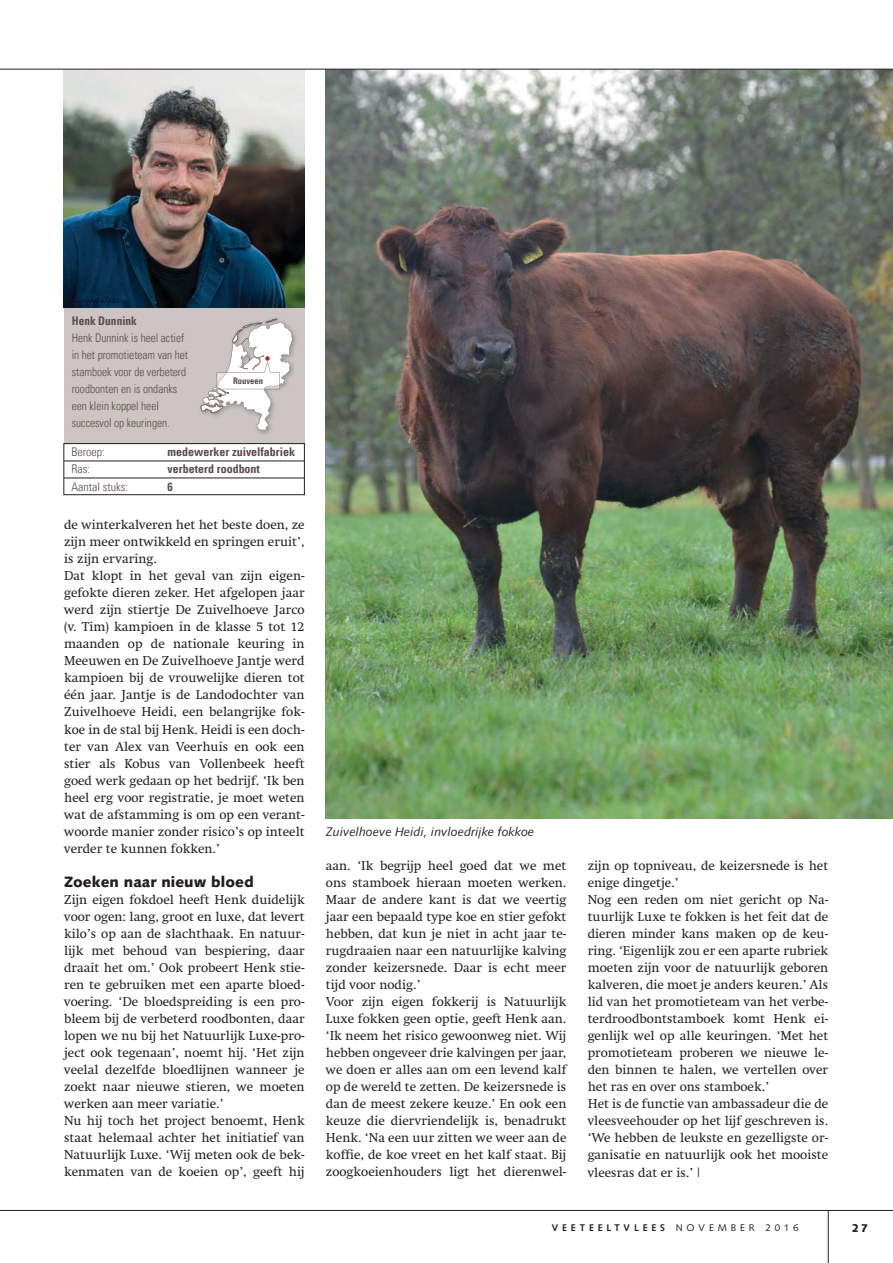
<style>
.page{position:relative;width:893px;height:1263px;background:#fff}
.page>*{position:absolute;margin:0;border:0;box-sizing:border-box;transform-origin:0 0}
.t1{font:900 15px "Syntax LT Pro";color:#231f20}
.t2{font:13.2px/17.1px "Swift LT Pro";color:#231f20}
.t3{font:italic 12.45px "Syntax LT Pro";color:#231f20}
.t4{font:12px/17.1px "Univers Com 47 Light Cond";color:#5d4a4a;scale:.95 1}
.t5{font:12px "Univers Com 67 Bold Cond";color:#5d4a4a}
.t6{font:12px "Univers Com 47 Light Cond";color:#5d4a4a}
.t7{font:12px "Univers Com 67 Bold Cond";color:#5d4a4a;scale:.95 1}
.t8{font:900 11.25px "Syntax LT Pro";color:#231f20}
.t9{font:700 9.75px "Syntax LT Pro";letter-spacing:.4em;color:#231f20}
.t10{font:9.75px "Syntax LT Pro";letter-spacing:.4em;color:#231f20}
.t11{font:9px "Univers Com 67 Bold Cond";color:#5d4a4a;scale:.95 1}
.s1{font-family:"Univers LT Pro 45";font-weight:300}
.s2{font-weight:400}
</style>
<div class="page">
<img style="left:326px;top:70px;width:566px;height:749px">
<div style="left:64px;top:290px;width:241px;height:154px;background:#cdc5c3"></div>
<hr style="left:64px;top:461px;width:241px;height:1px;background:#231f20">
<hr style="left:64px;top:478px;width:241px;height:1px;background:#231f20">
<img style="left:258px;top:318px;width:38px;height:116px">
<svg style="left:200px;top:319px;width:92px;height:112px"></svg>
<img style="left:64px;top:70px;width:240px;height:237px">
<div style="left:64px;top:443px;width:241px;height:52px;border:1px solid #231f20"></div>
<svg style="left:0;top:68px;width:892px;height:2px;background:#878686"></svg>
<svg style="left:0;top:1210px;width:892px;height:52px"></svg>
<hr style="left:828px;top:1210px;width:1px;height:52px;background:#231f20">
<p class="t7" style="left:72px;top:313px;width:70px">Henk Dunnink</p>
<p class="t4" style="left:72px;top:329px;width:124px">Henk Dunnink is heel actief in het promotieteam van het stamboek voor de verbeterd roodbonten en is ondanks een klein koppel heel succesvol op keuringen.</p>
<p class="t6" style="left:72px;top:445px;width:35px">Beroep:</p>
<p class="t5" style="left:167px;top:445px;width:129px">medewerker zuivelfabriek</p>
<p class="t6" style="left:72px;top:462px;width:20px">Ras:</p>
<p class="t5" style="left:167px;top:462px;width:94px">verbeterd roodbont</p>
<p class="t6" style="left:72px;top:479px;width:58px">Aantal stuks:</p>
<p class="t5" style="left:167px;top:479px;width:7px">6</p>
<p class="t11" style="left:233px;top:375px;width:33px">Rouveen</p>
<p class="t2" style="left:64px;top:517px;width:242px">de winterkalveren het het beste doen, ze zĳn meer ontwikkeld en springen eruit’, is zĳn ervaring.<br>Dat klopt in het geval van zĳn eige n&shy;gefokte dieren zeker. Het afgelopen jaar werd zĳn stiertje De Zuivelhoeve Jarco (v. Tim) kampioen in de klasse 5 tot 12 maanden op de nationale keuring in Meeuwen en De Zuivelhoeve Jantje werd kampioen bĳ de vrouwelĳke dieren tot één jaar. Jantje is de Landodochter van Zuivelhoeve Heidi, een belangrĳke fok&shy;koe in de stal bĳ Henk. Heidi is een doch&shy;ter van Alex van Veerhuis en ook een stier als Kobus van Vollenbeek heeft goed werk gedaan op het bedrĳf. ‘Ik ben heel erg voor registratie, je moet weten wat de afstamming is om op een verant&shy;woorde manier zonder risico’s op inteelt verder te kunnen fokken.’</p>
<p class="t1" style="left:64px;top:876px;width:191px">Zoeken naar nieuw bloed</p>
<p class="t2" style="left:64px;top:892px;width:242px">Zĳn eigen fokdoel heeft Henk duidelĳk voor ogen: lang, groot en luxe, dat levert kilo’s op aan de slachthaak. En natuur&shy;lĳk met behoud van bespiering, daar draait het om.’ Ook probeert Henk stie&shy;ren te gebruiken met een aparte bloed&shy;voering. ‘De bloedspreiding is een pro&shy;bleem bĳ de verbeterd roodbonten, daar lopen we nu bĳ het Natuurlĳk Luxe-pro&shy;ject ook tegenaan’, noemt hĳ. ‘Het zĳn veelal dezelfde bloedlĳnen wanneer je zoekt naar nieuwe stieren, we moeten werken aan meer variatie.’<br>Nu hĳ toch het project benoemt, Henk staat helemaal achter het initiatief van Natuurlĳk Luxe. ‘Wĳ meten ook de bek&shy;kenmaten van de koeien op’, geeft hĳ</p>
<p class="t3" style="left:326px;top:824px;width:210px">Zuivelhoeve Heidi, invloedrĳke fokkoe</p>
<p class="t2" style="left:326px;top:858px;width:242px">aan. ‘Ik begrĳp heel goed dat we met ons stamboek hieraan moeten werken.<br>Maar de andere kant is dat we veertig jaar een bepaald type koe en stier gefokt hebben, dat kun je niet in acht jaar te&shy;rugdraaien naar een natuurlĳke kalving zonder keizersnede. Daar is echt meer tĳd voor nodig.’<br>Voor zĳn eigen fokkerĳ is Natuurlĳk Luxe fokken geen optie, geeft Henk aan. ‘Ik neem het risico gewoonweg niet. Wĳ hebben ongeveer drie kalvingen per jaar, we doen er alles aan om een levend kalf op de wereld te zetten. De keizersnede is dan de meest zekere keuze.’ En ook een keuze die diervriendelĳk is, benadrukt Henk. ‘Na een uur zitten we weer aan de koffie, de koe vreet en het kalf staat. Bĳ zoogkoeienhouders ligt het dierenwel-</p>
<p class="t2" style="left:588px;top:858px;width:242px">zĳn op topniveau, de keizersnede is het enige dingetje.’<br>Nog een reden om niet gericht op Na&shy;tuurlĳk Luxe te fokken is het feit dat de dieren minder kans maken op de keu&shy;ring. ‘Eigenlĳk zou er een aparte rubriek moeten zĳn voor de natuurlĳk geboren kalveren, die moet je anders keuren.’ Als lid van het promotieteam van het verbe&shy;terdroodbontstamboek komt Henk ei&shy;genlĳk wel op alle keuringen. ‘Met het promotieteam proberen we nieuwe le&shy;den binnen te halen, we vertellen over het ras en over ons stamboek.’<br>Het is de functie van ambassadeur die de vleesveehouder op het lĳf geschreven is. ‘We hebben de leukste en gezelligste or&shy;ganisatie en natuurlĳk ook het mooiste vleesras dat er is.’ <span class="s1">l</span></p>
<p class="t10" style="left:682px;top:1224px;width:112px">OKTOBER 2009</p>
<p class="t8" style="left:852px;top:1224px;width:18px">27</p>
<p class="t9" style="left:552px;top:1222px;width:115px">VEETEELTVLEES</p>
<p class="t9" style="left:558px;top:1222px;width:242px">VEETEELTVLEES <span class="s2">NOVEMBER 2016</span></p>
</div>
